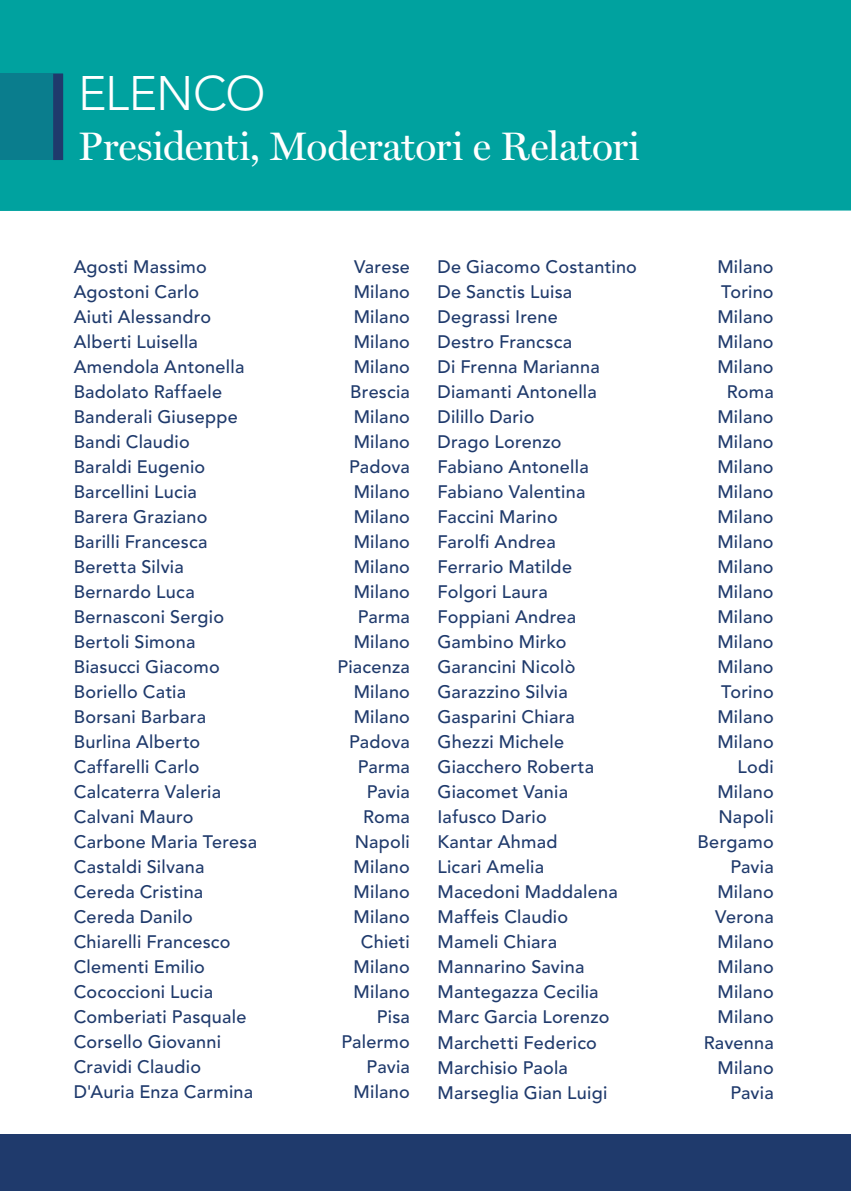
<style>
.page{position:relative;width:851px;height:1191px;background:#fff}
.page>*{position:absolute;margin:0;border:0;box-sizing:border-box;transform-origin:0 0}
.t1{font:300 48px "Avenir LT Std";letter-spacing:-.025em;color:#fff}
.t2{font:40px "Miller Display";letter-spacing:-.01em;color:#fff}
.t3{font:500 18px "Avenir LT Std";letter-spacing:.015em;color:#1f3a6c}
</style>
<div class="page">
<div style="left:0;top:1134px;width:850px;height:57px;background:#1f3a6c"></div>
<div style="left:0;top:0;width:850px;height:211px;background:#00a29f"></div>
<svg style="left:0;top:74px;width:63px;height:86px;background:#0d7287"></svg>
<h1 class="t1" style="left:78px;top:65px;width:189px">ELENCO</h1>
<h2 class="t2" style="left:78px;top:123px;width:563px">Presidenti, Moderatori e Relatori</h2>
<p class="t3" style="left:74px;top:256px;width:135px">Agosti Massimo</p>
<p class="t3" style="left:354px;top:256px;width:57px">Varese</p>
<p class="t3" style="left:74px;top:281px;width:127px">Agostoni Carlo</p>
<p class="t3" style="left:353px;top:281px;width:58px">Milano</p>
<p class="t3" style="left:74px;top:306px;width:139px">Aiuti Alessandro</p>
<p class="t3" style="left:353px;top:306px;width:58px">Milano</p>
<p class="t3" style="left:74px;top:331px;width:126px">Alberti Luisella</p>
<p class="t3" style="left:353px;top:331px;width:58px">Milano</p>
<p class="t3" style="left:74px;top:356px;width:172px">Amendola Antonella</p>
<p class="t3" style="left:353px;top:356px;width:58px">Milano</p>
<p class="t3" style="left:74px;top:381px;width:150px">Badolato Raffaele</p>
<p class="t3" style="left:350px;top:381px;width:61px">Brescia</p>
<p class="t3" style="left:74px;top:406px;width:165px">Banderali Giuseppe</p>
<p class="t3" style="left:353px;top:406px;width:58px">Milano</p>
<p class="t3" style="left:74px;top:431px;width:117px">Bandi Claudio</p>
<p class="t3" style="left:353px;top:431px;width:58px">Milano</p>
<p class="t3" style="left:74px;top:456px;width:133px">Baraldi Eugenio</p>
<p class="t3" style="left:349px;top:456px;width:62px">Padova</p>
<p class="t3" style="left:74px;top:481px;width:125px">Barcellini Lucia</p>
<p class="t3" style="left:353px;top:481px;width:58px">Milano</p>
<p class="t3" style="left:74px;top:506px;width:135px">Barera Graziano</p>
<p class="t3" style="left:353px;top:506px;width:58px">Milano</p>
<p class="t3" style="left:74px;top:531px;width:135px">Barilli Francesca</p>
<p class="t3" style="left:353px;top:531px;width:58px">Milano</p>
<p class="t3" style="left:74px;top:556px;width:111px">Beretta Silvia</p>
<p class="t3" style="left:353px;top:556px;width:58px">Milano</p>
<p class="t3" style="left:74px;top:581px;width:122px">Bernardo Luca</p>
<p class="t3" style="left:353px;top:581px;width:58px">Milano</p>
<p class="t3" style="left:74px;top:606px;width:152px">Bernasconi Sergio</p>
<p class="t3" style="left:358px;top:606px;width:54px">Parma</p>
<p class="t3" style="left:74px;top:631px;width:123px">Bertoli Simona</p>
<p class="t3" style="left:353px;top:631px;width:58px">Milano</p>
<p class="t3" style="left:74px;top:656px;width:147px">Biasucci Giacomo</p>
<p class="t3" style="left:337px;top:656px;width:74px">Piacenza</p>
<p class="t3" style="left:74px;top:681px;width:114px">Boriello Catia</p>
<p class="t3" style="left:353px;top:681px;width:58px">Milano</p>
<p class="t3" style="left:74px;top:706px;width:134px">Borsani Barbara</p>
<p class="t3" style="left:353px;top:706px;width:58px">Milano</p>
<p class="t3" style="left:74px;top:731px;width:128px">Burlina Alberto</p>
<p class="t3" style="left:349px;top:731px;width:62px">Padova</p>
<p class="t3" style="left:74px;top:756px;width:127px">Caffarelli Carlo</p>
<p class="t3" style="left:358px;top:756px;width:54px">Parma</p>
<p class="t3" style="left:74px;top:781px;width:149px">Calcaterra Valeria</p>
<p class="t3" style="left:366px;top:781px;width:45px">Pavia</p>
<p class="t3" style="left:74px;top:806px;width:121px">Calvani Mauro</p>
<p class="t3" style="left:363px;top:806px;width:48px">Roma</p>
<p class="t3" style="left:74px;top:831px;width:185px">Carbone Maria Teresa</p>
<p class="t3" style="left:354px;top:831px;width:57px">Napoli</p>
<p class="t3" style="left:74px;top:856px;width:132px">Castaldi Silvana</p>
<p class="t3" style="left:353px;top:856px;width:58px">Milano</p>
<p class="t3" style="left:74px;top:881px;width:131px">Cereda Cristina</p>
<p class="t3" style="left:353px;top:881px;width:58px">Milano</p>
<p class="t3" style="left:74px;top:906px;width:121px">Cereda Danilo</p>
<p class="t3" style="left:353px;top:906px;width:58px">Milano</p>
<p class="t3" style="left:74px;top:931px;width:158px">Chiarelli Francesco</p>
<p class="t3" style="left:361px;top:931px;width:51px">Chieti</p>
<p class="t3" style="left:74px;top:956px;width:133px">Clementi Emilio</p>
<p class="t3" style="left:353px;top:956px;width:58px">Milano</p>
<p class="t3" style="left:74px;top:981px;width:141px">Cococcioni Lucia</p>
<p class="t3" style="left:353px;top:981px;width:58px">Milano</p>
<p class="t3" style="left:74px;top:1006px;width:174px">Comberiati Pasquale</p>
<p class="t3" style="left:377px;top:1006px;width:34px">Pisa</p>
<p class="t3" style="left:74px;top:1031px;width:149px">Corsello Giovanni</p>
<p class="t3" style="left:341px;top:1031px;width:70px">Palermo</p>
<p class="t3" style="left:74px;top:1056px;width:129px">Cravidi Claudio</p>
<p class="t3" style="left:366px;top:1056px;width:45px">Pavia</p>
<p class="t3" style="left:74px;top:1081px;width:181px">D'Auria Enza Carmina</p>
<p class="t3" style="left:353px;top:1081px;width:58px">Milano</p>
<p class="t3" style="left:437px;top:256px;width:201px">De Giacomo Costantino</p>
<p class="t3" style="left:717px;top:256px;width:58px">Milano</p>
<p class="t3" style="left:437px;top:281px;width:136px">De Sanctis Luisa</p>
<p class="t3" style="left:721px;top:281px;width:54px">Torino</p>
<p class="t3" style="left:437px;top:306px;width:122px">Degrassi Irene</p>
<p class="t3" style="left:717px;top:306px;width:58px">Milano</p>
<p class="t3" style="left:437px;top:331px;width:136px">Destro Francsca</p>
<p class="t3" style="left:717px;top:331px;width:58px">Milano</p>
<p class="t3" style="left:437px;top:356px;width:164px">Di Frenna Marianna</p>
<p class="t3" style="left:717px;top:356px;width:58px">Milano</p>
<p class="t3" style="left:437px;top:381px;width:161px">Diamanti Antonella</p>
<p class="t3" style="left:726px;top:381px;width:48px">Roma</p>
<p class="t3" style="left:437px;top:406px;width:99px">Dilillo Dario</p>
<p class="t3" style="left:717px;top:406px;width:58px">Milano</p>
<p class="t3" style="left:437px;top:431px;width:125px">Drago Lorenzo</p>
<p class="t3" style="left:717px;top:431px;width:58px">Milano</p>
<p class="t3" style="left:437px;top:456px;width:153px">Fabiano Antonella</p>
<p class="t3" style="left:717px;top:456px;width:58px">Milano</p>
<p class="t3" style="left:437px;top:481px;width:149px">Fabiano Valentina</p>
<p class="t3" style="left:717px;top:481px;width:58px">Milano</p>
<p class="t3" style="left:437px;top:506px;width:122px">Faccini Marino</p>
<p class="t3" style="left:717px;top:506px;width:58px">Milano</p>
<p class="t3" style="left:437px;top:531px;width:120px">Farolfi Andrea</p>
<p class="t3" style="left:717px;top:531px;width:58px">Milano</p>
<p class="t3" style="left:437px;top:556px;width:136px">Ferrario Matilde</p>
<p class="t3" style="left:717px;top:556px;width:58px">Milano</p>
<p class="t3" style="left:437px;top:581px;width:112px">Folgori Laura</p>
<p class="t3" style="left:717px;top:581px;width:58px">Milano</p>
<p class="t3" style="left:437px;top:606px;width:140px">Foppiani Andrea</p>
<p class="t3" style="left:717px;top:606px;width:58px">Milano</p>
<p class="t3" style="left:437px;top:631px;width:131px">Gambino Mirko</p>
<p class="t3" style="left:717px;top:631px;width:58px">Milano</p>
<p class="t3" style="left:437px;top:656px;width:139px">Garancini Nicolò</p>
<p class="t3" style="left:717px;top:656px;width:58px">Milano</p>
<p class="t3" style="left:437px;top:681px;width:132px">Garazzino Silvia</p>
<p class="t3" style="left:721px;top:681px;width:54px">Torino</p>
<p class="t3" style="left:437px;top:706px;width:139px">Gasparini Chiara</p>
<p class="t3" style="left:717px;top:706px;width:58px">Milano</p>
<p class="t3" style="left:437px;top:731px;width:128px">Ghezzi Michele</p>
<p class="t3" style="left:717px;top:731px;width:58px">Milano</p>
<p class="t3" style="left:437px;top:756px;width:158px">Giacchero Roberta</p>
<p class="t3" style="left:737px;top:756px;width:38px">Lodi</p>
<p class="t3" style="left:437px;top:781px;width:132px">Giacomet Vania</p>
<p class="t3" style="left:717px;top:781px;width:58px">Milano</p>
<p class="t3" style="left:437px;top:806px;width:111px">Iafusco Dario</p>
<p class="t3" style="left:718px;top:806px;width:57px">Napoli</p>
<p class="t3" style="left:437px;top:831px;width:121px">Kantar Ahmad</p>
<p class="t3" style="left:697px;top:831px;width:78px">Bergamo</p>
<p class="t3" style="left:437px;top:856px;width:108px">Licari Amelia</p>
<p class="t3" style="left:730px;top:856px;width:45px">Pavia</p>
<p class="t3" style="left:437px;top:881px;width:182px">Macedoni Maddalena</p>
<p class="t3" style="left:717px;top:881px;width:58px">Milano</p>
<p class="t3" style="left:437px;top:906px;width:132px">Maffeis Claudio</p>
<p class="t3" style="left:715px;top:906px;width:60px">Verona</p>
<p class="t3" style="left:437px;top:931px;width:121px">Mameli Chiara</p>
<p class="t3" style="left:717px;top:931px;width:58px">Milano</p>
<p class="t3" style="left:437px;top:956px;width:148px">Mannarino Savina</p>
<p class="t3" style="left:717px;top:956px;width:58px">Milano</p>
<p class="t3" style="left:437px;top:981px;width:163px">Mantegazza Cecilia</p>
<p class="t3" style="left:717px;top:981px;width:58px">Milano</p>
<p class="t3" style="left:437px;top:1006px;width:173px">Marc Garcia Lorenzo</p>
<p class="t3" style="left:717px;top:1006px;width:58px">Milano</p>
<p class="t3" style="left:437px;top:1031px;width:161px">Marchetti Federico</p>
<p class="t3" style="left:703px;top:1031px;width:71px">Ravenna</p>
<p class="t3" style="left:437px;top:1056px;width:132px">Marchisio Paola</p>
<p class="t3" style="left:717px;top:1056px;width:58px">Milano</p>
<p class="t3" style="left:437px;top:1081px;width:171px">Marseglia Gian Luigi</p>
<p class="t3" style="left:730px;top:1081px;width:45px">Pavia</p>
</div>
